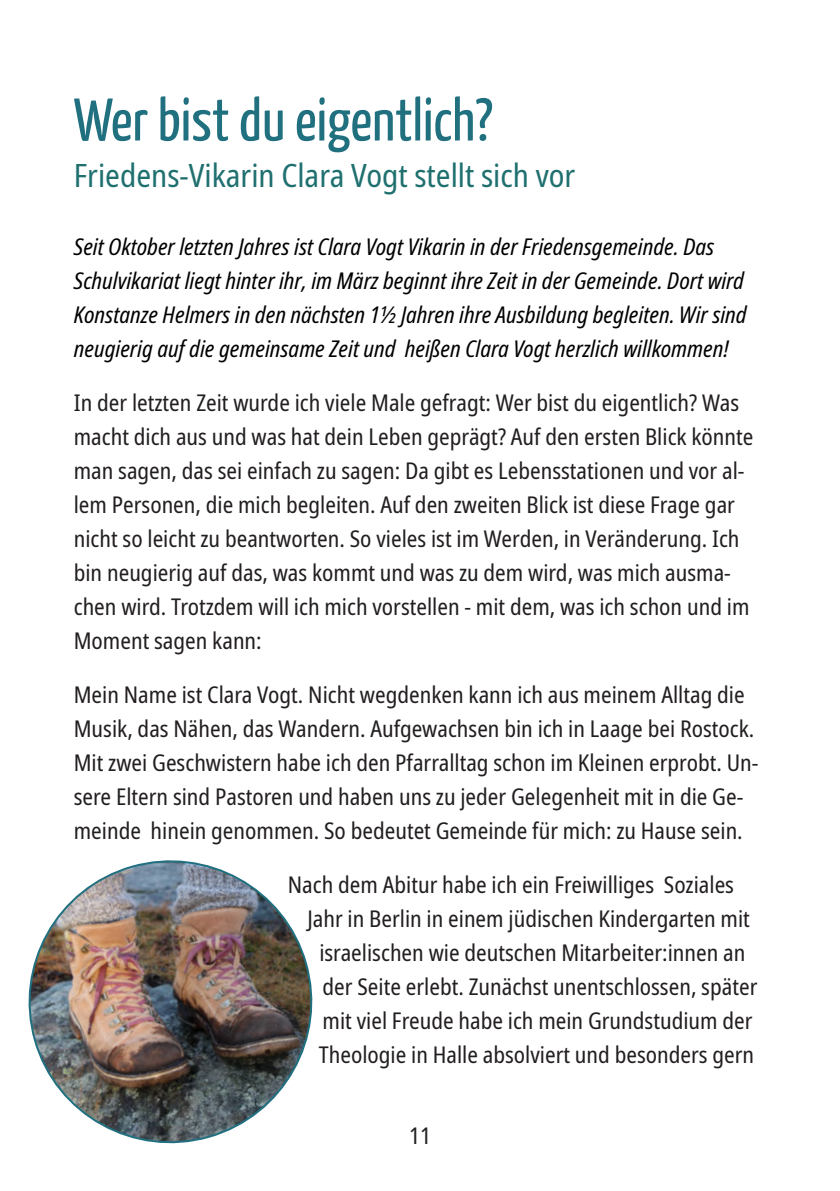
<style>
.page{position:relative;width:840px;height:1191px;background:#fff}
.page>*{position:absolute;margin:0;border:0;box-sizing:border-box;transform-origin:0 0}
.t1{font:60px "Yanone Kaffeesatz";color:#207080}
.t2{font:condensed 32px "Noto Sans";color:#207070}
.t3{font:condensed 23px/34px "Noto Sans";color:#231f20}
.t4{font:italic condensed 23px/34px "Noto Sans";color:#000}
</style>
<div class="page">
<img style="left:28px;top:860px;width:285px;height:284px">
<h1 class="t1" style="left:74px;top:96px;width:420px">Wer bist du eigentlich?</h1>
<h2 class="t2" style="left:74px;top:152px;width:503px">Friedens-Vikarin Clara Vogt stellt sich vor</h2>
<p class="t4" style="left:74px;top:229px;width:674px">Seit Oktober letzten Jahres ist Clara Vogt Vikarin in der Friedensgemeinde. Das Schulvikariat liegt hinter ihr, im März beginnt ihre Zeit in der Gemeinde. Dort wird Konstanze Helmers in den nächsten 1½ Jahren ihre Ausbildung begleiten. Wir sind neugierig auf die gemeinsame Zeit und heißen Clara Vogt herzlich willkommen!</p>
<p class="t3" style="left:74px;top:385px;width:681px">In der letzten Zeit wurde ich viele Male gefragt: Wer bist du eigentlich? Was macht dich aus und was hat dein Leben geprägt? Auf den ersten Blick könnte man sagen, das sei einfach zu sagen: Da gibt es Lebensstationen und vor al‐ lem Personen, die mich begleiten. Auf den zweiten Blick ist diese Frage gar nicht so leicht zu beantworten. So vieles ist im Werden, in Veränderung. Ich bin neugierig auf das, was kommt und was zu dem wird, was mich ausma‐ chen wird. Trotzdem will ich mich vorstellen - mit dem, was ich schon und im Moment sagen kann:</p>
<p class="t3" style="left:74px;top:677px;width:685px">Mein Name ist Clara Vogt. Nicht wegdenken kann ich aus meinem Alltag die Musik, das Nähen, das Wandern. Aufgewachsen bin ich in Laage bei Rostock.<br>Mit zwei Geschwistern habe ich den Pfarralltag schon im Kleinen erprobt. Un‐ sere Eltern sind Pastoren und haben uns zu jeder Gelegenheit mit in die Ge‐ meinde hinein genommen. So bedeutet Gemeinde für mich: zu Hause sein.</p>
<p class="t3" style="left:288px;top:867px;width:447px">Nach dem Abitur habe ich ein Freiwilliges Soziales</p>
<p class="t3" style="left:307px;top:901px;width:444px">Jahr in Berlin in einem jüdischen Kindergarten mit</p>
<p class="t3" style="left:319px;top:935px;width:427px">israelischen wie deutschen Mitarbeiter:innen an</p>
<p class="t3" style="left:322px;top:969px;width:436px">der Seite erlebt. Zunächst unentschlossen, später</p>
<p class="t3" style="left:322px;top:1003px;width:431px">mit viel Freude habe ich mein Grundstudium der</p>
<p class="t3" style="left:318px;top:1037px;width:436px">Theologie in Halle absolviert und besonders gern</p>
<p class="t3" style="left:409px;top:1117px;width:23px">11</p>
</div>
